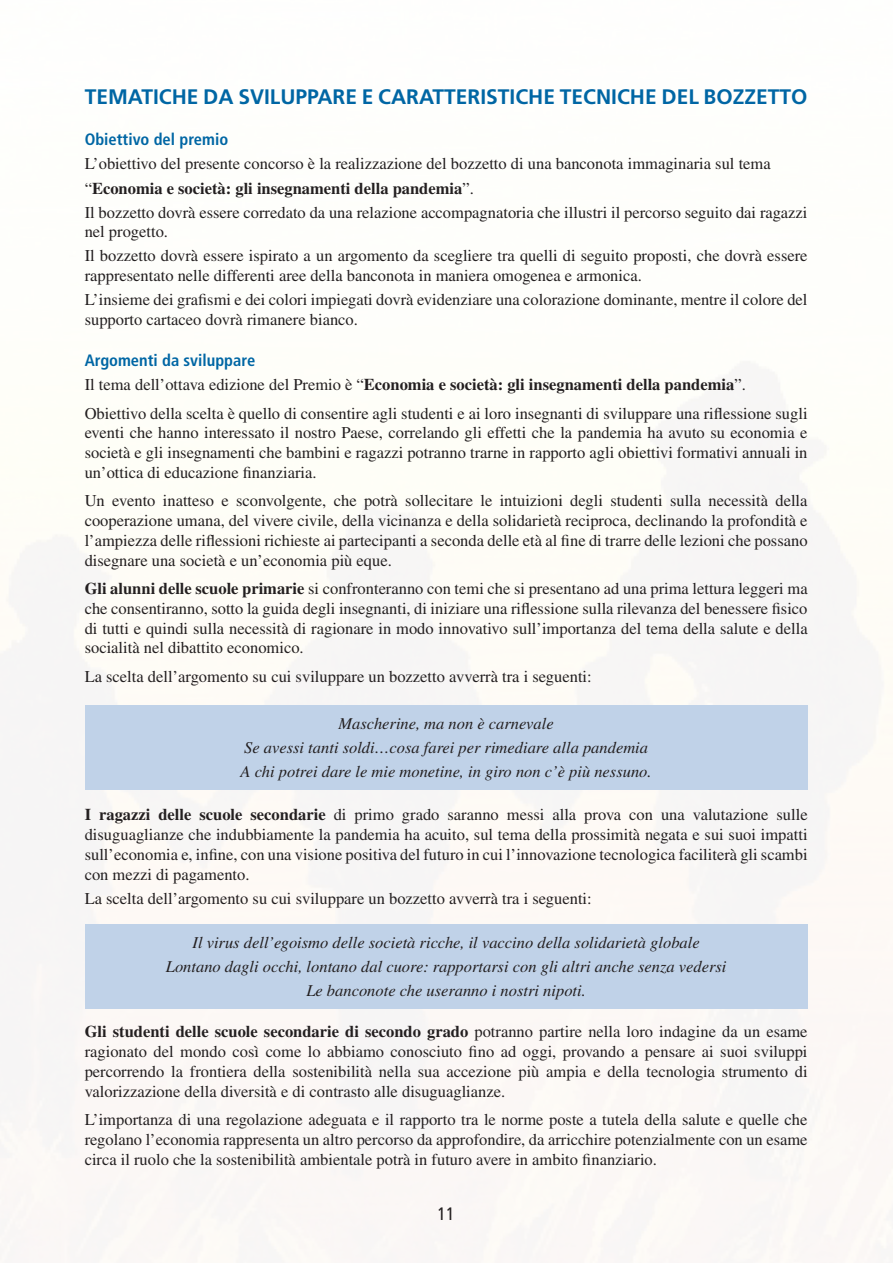
<style>
.page{position:relative;width:893px;height:1263px;background:#fff}
.page>*{position:absolute;margin:0;border:0;box-sizing:border-box;transform-origin:0 0}
.t1{font:700 21px "Frutiger LT Std";color:#0066a4}
.t2{font:condensed 18px "Frutiger LT Std";color:#231f20}
.t3{font:16.5px/19.8px "Times LT Std";color:#231f20;text-align:justify}
.t4{font:italic 16.5px/24px "Times LT Std";color:#231f20;text-align:center}
.t5{font:700 condensed 16.5px "Frutiger LT Std";color:#0066a4}
.s1{font-weight:700}
</style>
<div class="page">
<div style="left:85px;top:705px;width:723px;height:84px;background:#c0d2e8"></div>
<div style="left:85px;top:924px;width:723px;height:85px;background:#c0d2e8"></div>
<p class="t1" style="left:85px;top:85px;width:724px">TEMATICHE DA SVILUPPARE E CARATTERISTICHE TECNICHE DEL BOZZETTO</p>
<p class="t5" style="left:85px;top:130px;width:145px">Obiettivo del premio</p>
<p class="t3" style="left:85px;top:152px;width:724px;line-height:24px;text-align:left">L’obiettivo del presente concorso è la realizzazione del bozzetto di una banconota immaginaria sul tema “<span class="s1">Economia e società: gli insegnamenti della pandemia</span>”.<br>Il bozzetto dovrà essere corredato da una relazione accompagnatoria che illustri il percorso seguito dai ragazzi</p>
<p class="t3" style="left:85px;top:220px;width:724px;line-height:24px">nel progetto.<br>Il bozzetto dovrà essere ispirato a un argomento da scegliere tra quelli di seguito proposti, che dovrà essere</p>
<p class="t3" style="left:85px;top:264px;width:724px;line-height:24px">rappresentato nelle differenti aree della banconota in maniera omogenea e armonica.<br>L’insieme dei grafismi e dei colori impiegati dovrà evidenziare una colorazione dominante, mentre il colore del</p>
<p class="t3" style="left:85px;top:310px;width:275px">supporto cartaceo dovrà rimanere bianco.</p>
<p class="t5" style="left:85px;top:351px;width:172px">Argomenti da sviluppare</p>
<p class="t3" style="left:85px;top:370px;width:724px;line-height:28.3px">Il tema dell’ottava edizione del Premio è “<span class="s1">Economia e società: gli insegnamenti della pandemia</span>”.<br>Obiettivo della scelta è quello di consentire agli studenti e ai loro insegnanti di sviluppare una riflessione sugli</p>
<p class="t3" style="left:85px;top:423px;width:724px">eventi che hanno interessato il nostro Paese, correlando gli effetti che la pandemia ha avuto su economia e società e gli insegnamenti che bambini e ragazzi potranno trarne in rapporto agli obiettivi formativi annuali in un’ottica di educazione finanziaria.</p>
<p class="t3" style="left:85px;top:491px;width:724px">Un evento inatteso e sconvolgente, che potrà sollecitare le intuizioni degli studenti sulla necessità della cooperazione umana, del vivere civile, della vicinanza e della solidarietà reciproca, declinando la profondità e l’ampiezza delle riflessioni richieste ai partecipanti a seconda delle età al fine di trarre delle lezioni che possano disegnare una società e un’economia più eque.</p>
<p class="t3" style="left:85px;top:578px;width:724px"><span class="s1">Gli alunni delle scuole primarie</span> si confronteranno con temi che si presentano ad una prima lettura leggeri ma che consentiranno, sotto la guida degli insegnanti, di iniziare una riflessione sulla rilevanza del benessere fisico di tutti e quindi sulla necessità di ragionare in modo innovativo sull’importanza del tema della salute e della socialità nel dibattito economico.</p>
<p class="t3" style="left:85px;top:666px;width:509px">La scelta dell’argomento su cui sviluppare un bozzetto avverrà tra i seguenti:</p>
<p class="t4" style="left:241px;top:711px;width:412px">Mascherine, ma non è carnevale<br>Se avessi tanti soldi…cosa farei per rimediare alla pandemia<br>A chi potrei dare le mie monetine, in giro non c’è più nessuno.</p>
<p class="t3" style="left:85px;top:805px;width:724px"><span class="s1">I ragazzi delle scuole secondarie</span> di primo grado saranno messi alla prova con una valutazione sulle disuguaglianze che indubbiamente la pandemia ha acuito, sul tema della prossimità negata e sui suoi impatti sull’economia e, infine, con una visione positiva del futuro in cui l’innovazione tecnologica faciliterà gli scambi con mezzi di pagamento.</p>
<p class="t3" style="left:85px;top:888px;width:509px">La scelta dell’argomento su cui sviluppare un bozzetto avverrà tra i seguenti:</p>
<p class="t4" style="left:166px;top:931px;width:562px">Il virus dell’egoismo delle società ricche, il vaccino della solidarietà globale<br>Lontano dagli occhi, lontano dal cuore: rapportarsi con gli altri anche senza vedersi<br>Le banconote che useranno i nostri nipoti.</p>
<p class="t3" style="left:85px;top:1022px;width:724px"><span class="s1">Gli studenti delle scuole secondarie di secondo grado</span> potranno partire nella loro indagine da un esame ragionato del mondo così come lo abbiamo conosciuto fino ad oggi, provando a pensare ai suoi sviluppi percorrendo la frontiera della sostenibilità nella sua accezione più ampia e della tecnologia strumento di valorizzazione della diversità e di contrasto alle disuguaglianze.</p>
<p class="t3" style="left:85px;top:1109px;width:724px">L’importanza di una regolazione adeguata e il rapporto tra le norme poste a tutela della salute e quelle che regolano l’economia rappresenta un altro percorso da approfondire, da arricchire potenzialmente con un esame circa il ruolo che la sostenibilità ambientale potrà in futuro avere in ambito finanziario.</p>
<p class="t2" style="left:437px;top:1203px;width:19px">11</p>
</div>
